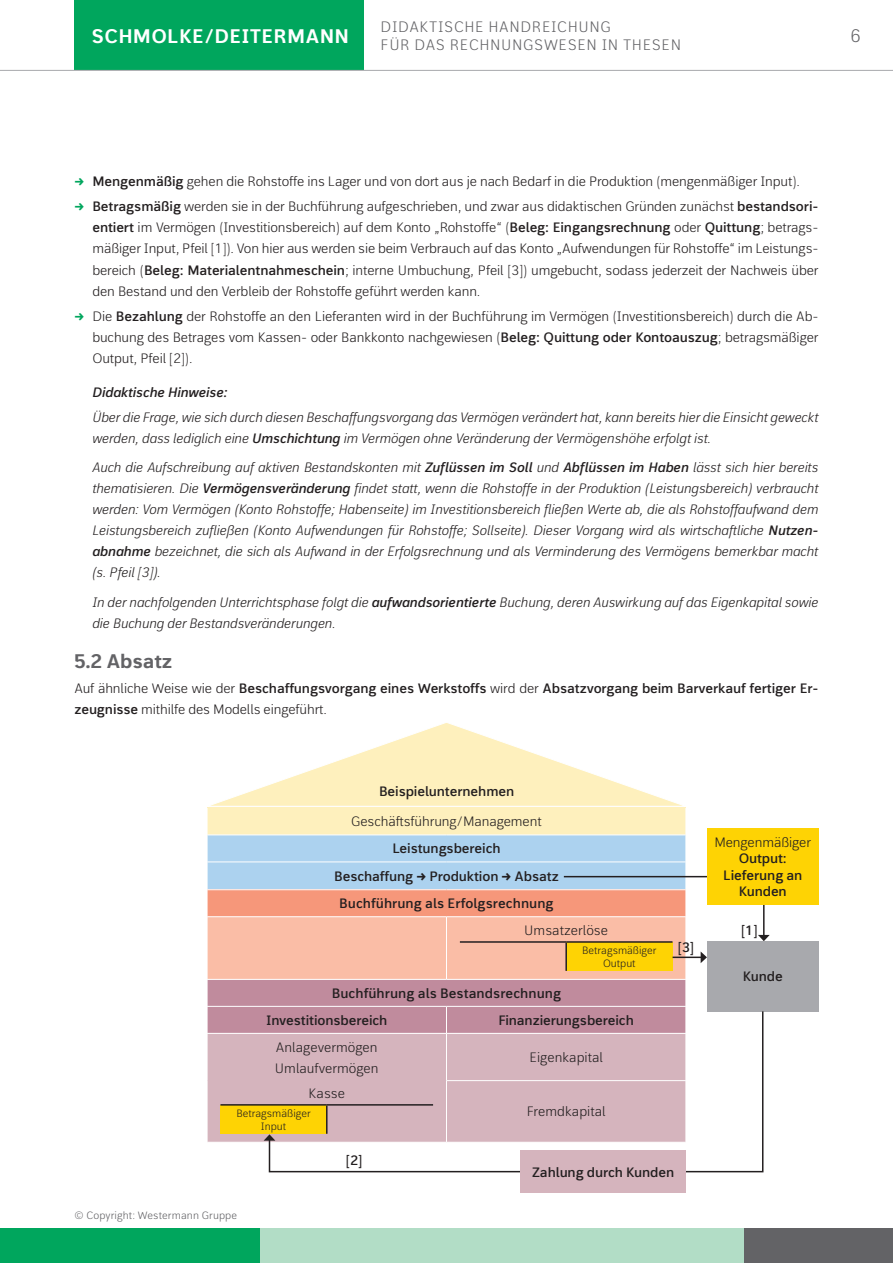
<style>
.page{position:relative;width:893px;height:1263px;background:#fff}
.page>*{position:absolute;margin:0;border:0;box-sizing:border-box;transform-origin:0 0}
.t1{font:700 19.5px "bs Thomas Sans 1";letter-spacing:.01em;color:#fff}
.t2{font:700 19.5px "bs Thomas Sans 1";letter-spacing:-.01em;color:#636366}
.t3{font:300 18px "bs Thomas Sans 1";color:#636366}
.t4{font:300 15px/18px "bs Thomas Sans 1";letter-spacing:.04em;color:#636366}
.t5{font:300 13.5px/21px "bs Thomas Sans 1";letter-spacing:-.01em;color:#231f20}
.t6{font:italic 300 13.5px/21px "bs Thomas Sans 1";letter-spacing:-.01em;color:#231f20}
.t7{font:600 13.5px/27.5px "bs Thomas Sans 1";letter-spacing:-.01em;color:#231f20}
.t8{font:italic 600 13.5px "bs Thomas Sans 1";letter-spacing:-.01em;color:#231f20}
.t9{font:300 10.5px/12.6px "bs Thomas Sans 1";color:#231f20;text-align:center}
.t10{font:300 10.5px "bs Thomas Sans 1";letter-spacing:.01em;color:#636366}
.s1{font-weight:600}
.s2{font-weight:300}
</style>
<div class="page">
<div style="left:744px;top:1228px;width:149px;height:35px;background:#636366"></div>
<div style="left:74px;top:0;width:290px;height:70px;background:#00a65d"></div>
<hr style="left:0;top:70px;width:893px;height:1px;background:#a8a9ad">
<div style="left:259px;top:1228px;width:485px;height:35px;background:#b2ddc6"></div>
<div style="left:0;top:1228px;width:259px;height:35px;background:#00a65d"></div>
<div style="left:208px;top:1034px;width:60px;height:108px;background:#d5b4bd"></div>
<div style="left:220px;top:1105px;width:107px;height:29px;background:#fed304"></div>
<hr style="left:220px;top:1104px;width:107px;height:1px;background:#231f20">
<div style="left:707px;top:941px;width:112px;height:70px;background:#a8a9ad"></div>
<div style="left:707px;top:828px;width:112px;height:77px;background:#fed304"></div>
<svg style="left:268px;top:1033px;width:496px;height:140px"></svg>
<svg style="left:264px;top:1134px;width:11px;height:7px"></svg>
<div style="left:520px;top:1150px;width:166px;height:43px;background:#d5b4bd"></div>
<svg style="left:207px;top:723px;width:563px;height:310px"></svg>
<p class="t4" style="left:381px;top:18px;width:302px">DIDAKTISCHE HANDREICHUNG<br>FÜR DAS RECHNUNGSWESEN IN THESEN</p>
<h1 class="t1" style="left:92px;top:23px;width:259px">SCHMOLKE/DEITERMANN</h1>
<h2 class="t3" style="left:850px;top:24px;width:12px">6</h2>
<p class="t5" style="left:92px;top:170px;width:728px;line-height:25.2px"><span class="s1">Mengenmäßig</span> gehen die Rohstoffe ins Lager und von dort aus je nach Bedarf in die Produktion (mengenmäßiger Input).<br><span class="s1">Betragsmäßig</span> werden sie in der Buchführung aufgeschrieben, und zwar aus didaktischen Gründen zunächst <span class="s1">bestandsori-</span></p>
<p class="t5" style="left:92px;top:218px;width:728px;text-align:justify"><span class="s1">entiert</span> im Vermögen (Investitionsbereich) auf dem Konto „Rohstoffe“ (<span class="s1">Beleg: Eingangsrechnung</span> oder <span class="s1">Quittung</span>; betrags&shy;mäßiger Input, Pfeil [1]). Von hier aus werden sie beim Verbrauch auf das Konto „Aufwendungen für Rohstoffe“ im Leistungs&shy;bereich (<span class="s1">Beleg: Materialentnahmeschein</span>; interne Umbuchung, Pfeil [3]) umgebucht, sodass jederzeit der Nachweis über den Bestand und den Verbleib der Rohstoffe geführt werden kann.</p>
<p class="t5" style="left:92px;top:306px;width:728px;text-align:justify">Die <span class="s1">Bezahlung</span> der Rohstoffe an den Lieferanten wird in der Buchführung im Vermögen (Investitionsbereich) durch die Ab&shy;buchung des Betrages vom Kassen- oder Bankkonto nachgewiesen (<span class="s1">Beleg: Quittung oder Kontoauszug</span>; betragsmäßiger Output, Pfeil [2]).</p>
<p class="t8" style="left:92px;top:383px;width:137px">Didaktische Hinweise:</p>
<p class="t6" style="left:92px;top:407px;width:728px">Über die Frage, wie sich durch diesen Beschaffungsvorgang das Vermögen verändert hat, kann bereits hier die Einsicht geweckt werden, dass lediglich eine <span class="s1">Umschichtung</span> im Vermögen ohne Veränderung der Vermögenshöhe erfolgt ist.</p>
<p class="t6" style="left:92px;top:458px;width:728px;text-align:justify">Auch die Aufschreibung auf aktiven Bestandskonten mit <span class="s1">Zuflüssen im Soll</span> und <span class="s1">Abflüssen im Haben</span> lässt sich hier bereits thematisieren. Die <span class="s1">Vermögensveränderung</span> findet statt, wenn die Rohstoffe in der Produktion (Leistungsbereich) verbraucht werden: Vom Vermögen (Konto Rohstoffe; Habenseite) im Investitionsbereich fließen Werte ab, die als Rohstoffaufwand dem Leistungsbereich zufließen (Konto Aufwendungen für Rohstoffe; Sollseite). Dieser Vorgang wird als wirtschaftliche <span class="s1">Nutzen&shy;abnahme</span> bezeichnet, die sich als Aufwand in der Erfolgsrechnung und als Verminderung des Vermögens bemerkbar macht (s. Pfeil [3]).</p>
<p class="t6" style="left:92px;top:593px;width:728px">In der nachfolgenden Unterrichtsphase folgt die <span class="s1">aufwandsorientierte</span> Buchung, deren Auswirkung auf das Eigenkapital sowie die Buchung der Bestandsveränderungen.</p>
<h1 class="t2" style="left:74px;top:648px;width:99px">5.2 Absatz</h1>
<p class="t7" style="left:74px;top:679px;width:746px;line-height:21px"><span class="s2">Auf ähnliche Weise wie der</span> Beschaffungsvorgang eines Werkstoffs <span class="s2">wird der</span> Absatzvorgang beim Barverkauf fertiger Er&shy;zeugnisse <span class="s2">mithilfe des Modells eingeführt.</span></p>
<p class="t7" style="left:379px;top:778px;width:137px">Beispielunternehmen</p>
<p class="t5" style="left:351px;top:812px;width:192px">Geschäftsführung/Management</p>
<p class="t7" style="left:334px;top:836px;width:226px;text-align:center">Leistungsbereich<br>Beschaffung → Produktion → Absatz<br>Buchführung als Erfolgsrechnung</p>
<p class="t5" style="left:524px;top:921px;width:85px">Umsatzerlöse</p>
<p class="t9" style="left:582px;top:945px;width:76px">Betragsmäßiger<br>Output</p>
<p class="t7" style="left:266px;top:981px;width:297px;line-height:27px;text-indent:66px">Buchführung als Bestandsrechnung<br>Investitionsbereich</p>
<p class="t7" style="left:498px;top:1007px;width:137px">Finanzierungsbereich</p>
<p class="t5" style="left:275px;top:1037px;width:105px">Anlagevermögen<br>Umlaufvermögen</p>
<p class="t5" style="left:309px;top:1084px;width:38px">Kasse</p>
<p class="t9" style="left:236px;top:1108px;width:76px">Betragsmäßiger<br>Input</p>
<p class="t5" style="left:529px;top:1048px;width:75px">Eigenkapital</p>
<p class="t5" style="left:527px;top:1102px;width:80px">Fremdkapital</p>
<p class="t7" style="left:678px;top:934px;width:18px">[3]</p>
<p class="t10" style="left:74px;top:1208px;width:164px">© Copyright: Westermann Gruppe</p>
<p class="t7" style="left:346px;top:1148px;width:18px">[2]</p>
<p class="t7" style="left:532px;top:1159px;width:144px">Zahlung durch Kunden</p>
<p class="t5" style="left:714px;top:832px;width:98px">Mengenmäßiger</p>
<p class="t7" style="left:723px;top:851px;width:81px;line-height:16.5px;text-align:center">Output:<br>Lieferung an<br>Kunden</p>
<p class="t7" style="left:741px;top:918px;width:18px">[1]</p>
<p class="t7" style="left:743px;top:964px;width:42px">Kunde</p>
</div>
